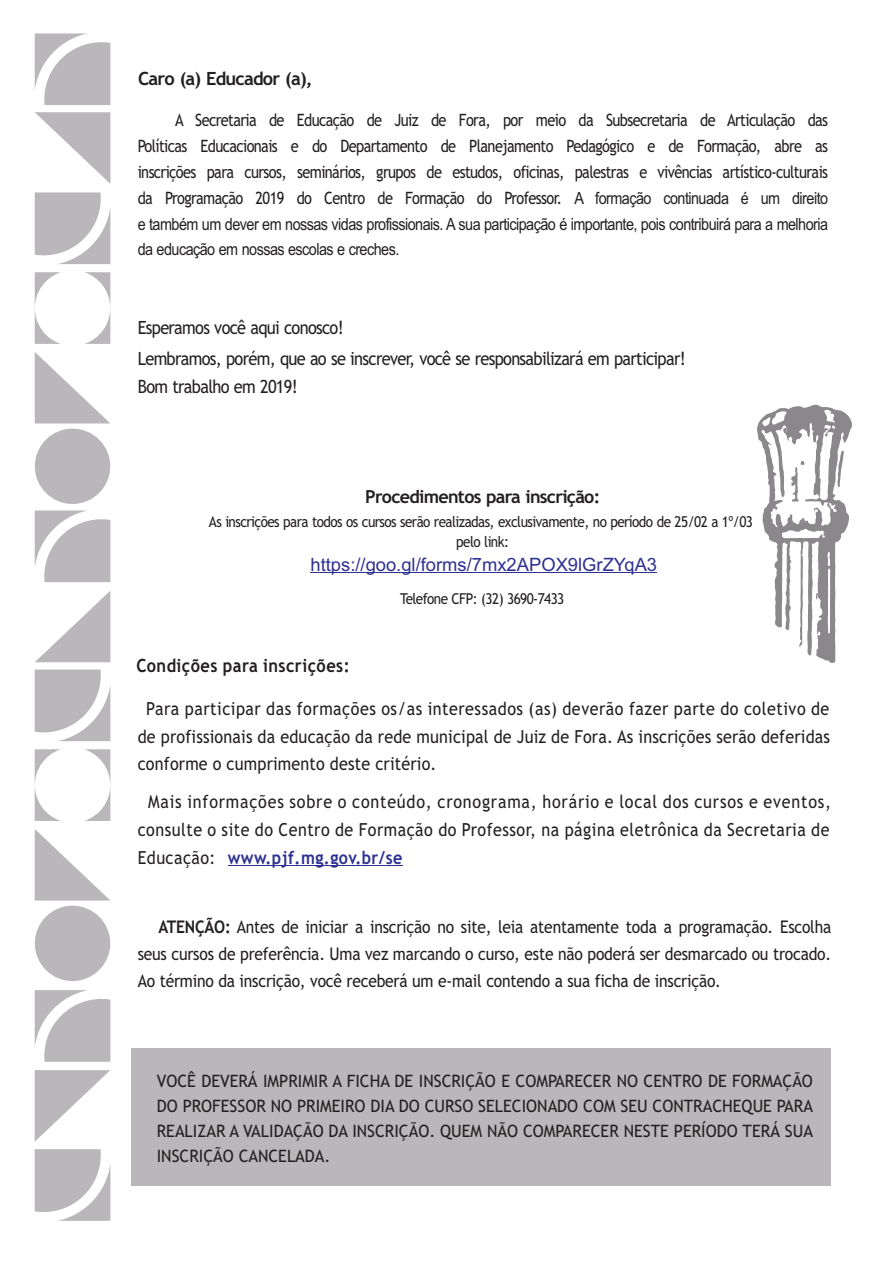
<style>
.page{position:relative;width:893px;height:1263px;background:#fff}
.page>*{position:absolute;margin:0;border:0;box-sizing:border-box;transform-origin:0 0}
.t1{font:18.45px "Arial";color:#2e3092}
.t2{font:18.3px/30.6px "Trebuchet MS";letter-spacing:-.04em;color:#231f20;scale:.9 1}
.t3{font:700 18.3px "Trebuchet MS";letter-spacing:.025em;color:#231f20;scale:.9 1}
.t4{font:700 18.3px "Trebuchet MS";letter-spacing:-.04em;color:#231f20}
.t5{font:18px/27.8px "Trebuchet MS";letter-spacing:.02em;color:#231f20;text-align:justify;scale:.9 1}
.t6{font:700 18px "Trebuchet MS";letter-spacing:-.04em;color:#231f20}
.t7{font:700 18px "Trebuchet MS";letter-spacing:.025em;color:#2e3092;scale:.9 1}
.t8{font:17.4px/26.8px "Trebuchet MS";letter-spacing:-.015em;color:#231f20;text-align:justify;scale:.9 1}
.t9{font:17.1px/25.2px "Trebuchet MS";color:#231f20;text-align:justify;scale:.96 1}
.t10{font:16.95px/26.2px "Trebuchet MS";letter-spacing:-.04em;color:#231f20;text-align:justify;scale:.86 1}
.t11{font:16.8px/24.9px "Arial";letter-spacing:-.04em;color:#231f20;scale:.86 1}
.t12{font:15px/19.2px "Trebuchet MS";letter-spacing:-.04em;color:#231f20;text-align:center;scale:.9 1}
.s1{font-family:"Arial";font-size:16.8px}
.s2{font-weight:700}
</style>
<div class="page">
<div style="left:132px;top:1048px;width:699px;height:137px;background:#b9b7b9"></div>
<svg style="left:35px;top:33px;width:75px;height:72px"></svg>
<svg style="left:35px;top:272px;width:75px;height:72px"></svg>
<svg style="left:35px;top:352px;width:75px;height:71px"></svg>
<svg style="left:35px;top:192px;width:75px;height:72px"></svg>
<div style="left:35px;top:429px;width:75px;height:75px;background:#b9b7b9;border-radius:50%"></div>
<svg style="left:35px;top:510px;width:75px;height:72px"></svg>
<svg style="left:35px;top:749px;width:75px;height:72px"></svg>
<svg style="left:35px;top:829px;width:75px;height:71px"></svg>
<svg style="left:35px;top:669px;width:75px;height:72px"></svg>
<div style="left:35px;top:906px;width:75px;height:75px;background:#b9b7b9;border-radius:50%"></div>
<svg style="left:35px;top:990px;width:75px;height:72px"></svg>
<svg style="left:35px;top:1149px;width:75px;height:72px"></svg>
<svg style="left:35px;top:112px;width:75px;height:72px"></svg>
<svg style="left:35px;top:591px;width:75px;height:71px"></svg>
<svg style="left:35px;top:1070px;width:75px;height:71px"></svg>
<svg style="left:757px;top:404px;width:95px;height:259px"></svg>
<hr style="left:228px;top:865px;width:174px;height:1px;background:#2e3092">
<hr style="left:310px;top:572px;width:347px;height:1px;background:#2e3092">
<p class="t4" style="left:138px;top:72px;width:176px">Caro (a) Educador (a),</p>
<p class="t10" style="left:138px;top:108px;width:804px;text-indent:37px">A Secretaria de Educação de Juiz de Fora, por meio da Subsecretaria de Articulação das Políticas Educacionais e do Departamento de Planejamento Pedagógico e de Formação, abre as inscrições para cursos, seminários, grupos de estudos, oficinas, palestras e vivências artístico-culturais da Programação 2019 do Centro de Formação do Professor. <span class="s1">A formação continuada é um direito</span></p>
<p class="t11" style="left:138px;top:213px;width:804px">e também um dever em nossas vidas profissionais. A sua participação é importante, pois contribuirá para a melhoria da educação em nossas escolas e creches.</p>
<p class="t2" style="left:138px;top:314px;width:610px">Esperamos você aqui conosco!<br>Lembramos, porém, que ao se inscrever, você se responsabilizará em participar!</p>
<p class="t2" style="left:138px;top:373px;width:179px">Bom trabalho em 2019!</p>
<p class="t6" style="left:365px;top:490px;width:237px">Procedimentos para inscrição:</p>
<p class="t12" style="left:209px;top:514px;width:606px">As inscrições para todos os cursos serão realizadas, exclusivamente, no período de 25/02 a 1º/03 pelo link:</p>
<p class="t1" style="left:310px;top:557px;width:348px">https://goo.gl/forms/7mx2APOX9lGrZYqA3</p>
<p class="t12" style="left:400px;top:590px;width:184px">Telefone CFP: (32) 3690-7433</p>
<p class="t3" style="left:136px;top:658px;width:239px">Condições para inscrições:</p>
<p class="t5" style="left:138px;top:696px;width:771px;text-indent:9px">Para participar das formações os/as interessados (as) deverão fazer parte do coletivo de de profissionais da educação da rede municipal de Juiz de Fora. As inscrições serão deferidas conforme o cumprimento deste critério.</p>
<p class="t5" style="left:138px;top:790px;width:772px;text-indent:11px">Mais informações sobre o conteúdo, cronograma, horário e local dos cursos e eventos, consulte o site do Centro de Formação do Professor, na página eletrônica da Secretaria de Educação:</p>
<p class="t7" style="left:228px;top:851px;width:196px">www.pjf.mg.gov.br/se</p>
<p class="t8" style="left:138px;top:915px;width:772px;text-indent:21px"><span class="s2">ATENÇÃO:</span> Antes de iniciar a inscrição no site, leia atentamente toda a programação. Escolha seus cursos de preferência. Uma vez marcando o curso, este não poderá ser desmarcado ou trocado.<br>Ao término da inscrição, você receberá um e-mail contendo a sua ficha de inscrição.</p>
<p class="t9" style="left:157px;top:1070px;width:685px">VOCÊ DEVERÁ IMPRIMIR A FICHA DE INSCRIÇÃO E COMPARECER NO CENTRO DE FORMAÇÃO DO PROFESSOR NO PRIMEIRO DIA DO CURSO SELECIONADO COM SEU CONTRACHEQUE PARA REALIZAR A VALIDAÇÃO DA INSCRIÇÃO. QUEM NÃO COMPARECER NESTE PERÍODO TERÁ SUA INSCRIÇÃO CANCELADA.</p>
</div>
